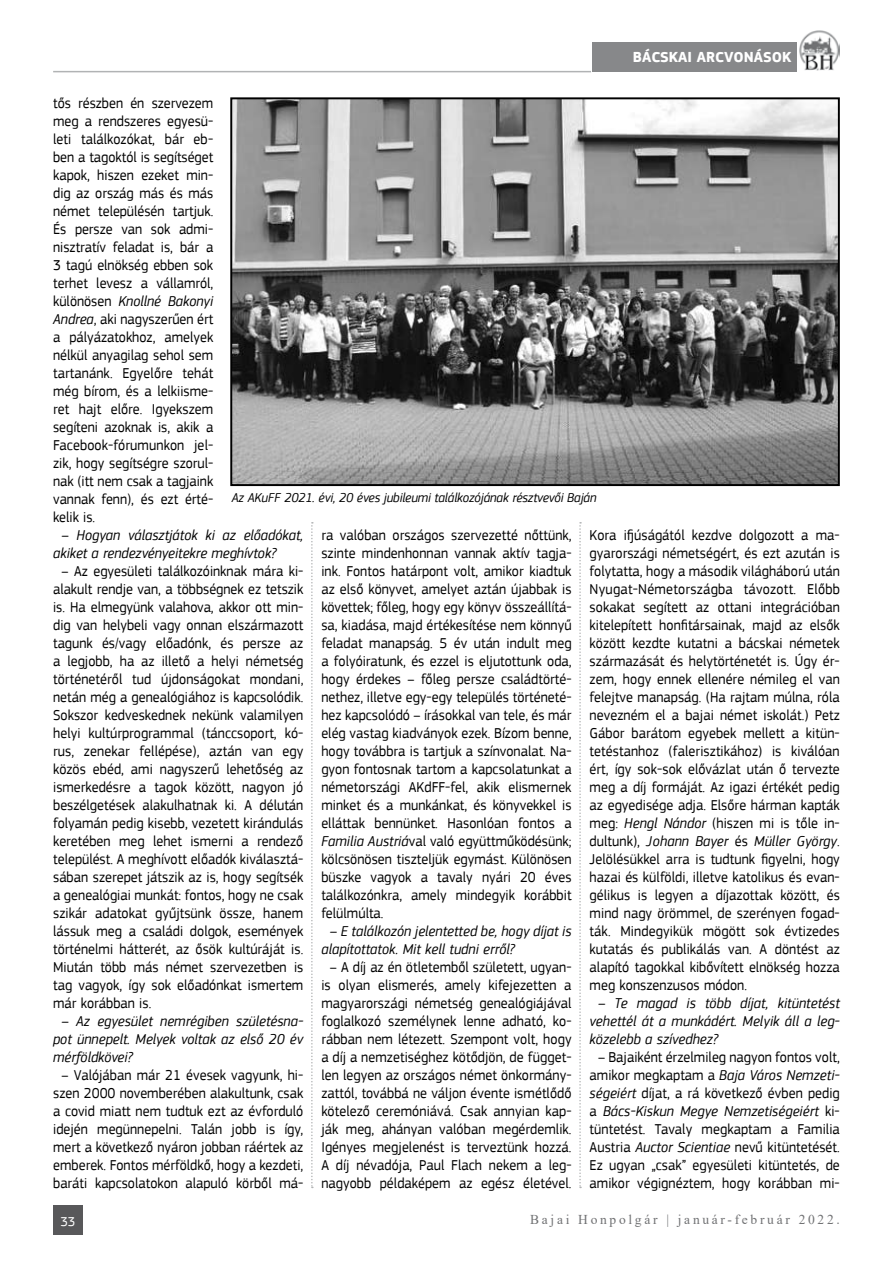
<style>
.page{position:relative;width:893px;height:1263px;background:#fff}
.page>*{position:absolute;margin:0;border:0;box-sizing:border-box;transform-origin:0 0}
.t1{font:15px/18px "PF Square Sans Pro";letter-spacing:.005em;color:#000;text-align:justify;scale:.94 1}
.t2{font:italic 15px/18px "PF Square Sans Pro";letter-spacing:.005em;color:#000;scale:.94 1}
.t3{font:700 15px "PF Square Sans Pro";color:#fff}
.t4{font:italic 13.5px "PF Square Sans Pro";letter-spacing:-.01em;color:#000;scale:.95 1}
.t5{font:13.5px "Times New Roman";letter-spacing:.2em;color:#707173}
.t6{font:13.5px "PF Square Sans Pro";color:#fff}
.s1{font-style:italic}
</style>
<div class="page">
<div style="left:53px;top:1205px;width:30px;height:30px;background:#58585a"></div>
<div style="left:592px;top:42px;width:205px;height:30px;background:#87888a"></div>
<hr style="left:53px;top:71px;width:538px;height:1px;background:#b1b3b4">
<img style="left:799px;top:30px;width:40px;height:41px">
<svg style="left:311px;top:522px;width:2px;height:666px"></svg>
<svg style="left:579px;top:522px;width:2px;height:666px"></svg>
<img style="left:233px;top:100px;width:604px;height:383px">
<div style="left:230px;top:97px;width:610px;height:389px;border:2px solid #000"></div>
<p class="t3" style="left:633px;top:48px;width:10px">BÁCSKAIARCVONÁSOK</p>
<p class="t1" style="left:53px;top:94px;width:172px">tős részben én szervezem meg a rendszeres egyesü&shy;leti találkozókat, bár eb&shy;ben a tagoktól is segítséget kapok, hiszen ezeket min&shy;dig az ország más és más német településén tartjuk.<br>És persze van sok admi&shy;nisztratív feladat is, bár a 3 tagú elnökség ebben sok terhet levesz a vállamról, különösen <span class="s1">Knollné Bakonyi Andrea</span>, aki nagyszerűen ért a pályázatokhoz, amelyek nélkül anyagilag sehol sem tartanánk. Egyelőre tehát még bírom, és a lelkiisme&shy;ret hajt előre. Igyekszem segíteni azoknak is, akik a Facebook-fórumunkon jel&shy;zik, hogy segítségre szorul&shy;nak (itt nem csak a tagjaink vannak fenn), és ezt érté&shy;kelik is.</p>
<p class="t2" style="left:53px;top:526px;width:268px;text-indent:9px">– Hogyan választjátok ki az előadókat, akiket a rendezvényeitekre meghívtok?</p>
<p class="t1" style="left:53px;top:562px;width:268px;text-indent:9px">– Az egyesületi találkozóinknak mára ki&shy;alakult rendje van, a többségnek ez tetszik is. Ha elmegyünk valahova, akkor ott min&shy;dig van helybeli vagy onnan elszármazott tagunk és/vagy előadónk, és persze az a legjobb, ha az illető a helyi németség történetéről tud újdonságokat mondani, netán még a genealógiához is kapcsolódik.<br>Sokszor kedveskednek nekünk valamilyen helyi kultúrprogrammal (tánccsoport, kó&shy;rus, zenekar fellépése), aztán van egy közös ebéd, ami nagyszerű lehetőség az ismerkedésre a tagok között, nagyon jó beszélgetések alakulhatnak ki. A délután folyamán pedig kisebb, vezetett kirándulás keretében meg lehet ismerni a rendező települést. A meghívott előadók kiválasztá&shy;sában szerepet játszik az is, hogy segítsék a genealógiai munkát: fontos, hogy ne csak szikár adatokat gyűjtsünk össze, hanem lássuk meg a családi dolgok, események történelmi hátterét, az ősök kultúráját is.<br>Miután több más német szervezetben is tag vagyok, így sok előadónkat ismertem már korábban is.</p>
<p class="t2" style="left:53px;top:1012px;width:268px;text-align:justify;text-indent:9px">– Az egyesület nemrégiben születésna&shy;pot ünnepelt. Melyek voltak az első 20 év mérföldkövei?</p>
<p class="t1" style="left:53px;top:1066px;width:268px;text-align:center">– Valójában már 21 évesek vagyunk, hi&shy;szen 2000 novemberében alakultunk, csak a covid miatt nem tudtuk ezt az évforduló idején megünnepelni. Talán jobb is így, mert a következő nyáron jobban ráértek az emberek. Fontos mérföldkő, hogy a kezdeti, baráti kapcsolatokon alapuló körből má-</p>
<p class="t4" style="left:232px;top:489px;width:386px">Az AKuFF 2021. évi, 20 éves jubileumi találkozójának résztvevői Baján</p>
<p class="t1" style="left:321px;top:526px;width:268px">ra valóban országos szervezetté nőttünk, szinte mindenhonnan vannak aktív tagja&shy;ink. Fontos határpont volt, amikor kiadtuk az első könyvet, amelyet aztán újabbak is követtek; főleg, hogy egy könyv összeállítá&shy;sa, kiadása, majd értékesítése nem könnyű feladat manapság. 5 év után indult meg a folyóiratunk, és ezzel is eljutottunk oda, hogy érdekes – főleg persze családtörté&shy;nethez, illetve egy-egy település történeté&shy;hez kapcsolódó – írásokkal van tele, és már elég vastag kiadványok ezek. Bízom benne, hogy továbbra is tartjuk a színvonalat. Na&shy;gyon fontosnak tartom a kapcsolatunkat a németországi AKdFF-fel, akik elismernek minket és a munkánkat, és könyvekkel is elláttak bennünket. Hasonlóan fontos a <span class="s1">Familia Austriá</span>val való együttműködésünk; kölcsönösen tiszteljük egymást. Különösen büszke vagyok a tavaly nyári 20 éves találkozónkra, amely mindegyik korábbit felülmúlta.</p>
<p class="t2" style="left:321px;top:922px;width:268px;text-indent:9px">– E találkozón jelentetted be, hogy díjat is alapítottatok. Mit kell tudni erről?</p>
<p class="t1" style="left:321px;top:958px;width:268px;text-align:center">– A díj az én ötletemből született, ugyan&shy;is olyan elismerés, amely kifejezetten a magyarországi németség genealógiájával foglalkozó személynek lenne adható, ko&shy;rábban nem létezett. Szempont volt, hogy a díj a nemzetiséghez kötődjön, de függet&shy;len legyen az országos német önkormány&shy;zattól, továbbá ne váljon évente ismétlődő kötelező ceremóniává. Csak annyian kap&shy;ják meg, ahányan valóban megérdemlik.<br>Igényes megjelenést is terveztünk hozzá.<br>A díj névadója, Paul Flach nekem a leg&shy;nagyobb példaképem az egész életével.</p>
<p class="t1" style="left:590px;top:526px;width:268px">Kora ifjúságától kezdve dolgozott a ma&shy;gyarországi németségért, és ezt azután is folytatta, hogy a második világháború után Nyugat-Németországba távozott. Előbb sokakat segített az ottani integrációban kitelepített honfitársainak, majd az elsők között kezdte kutatni a bácskai németek származását és helytörténetét is. Úgy ér&shy;zem, hogy ennek ellenére némileg el van felejtve manapság. (Ha rajtam múlna, róla nevezném el a bajai német iskolát.) Petz Gábor barátom egyebek mellett a kitün&shy;tetéstanhoz (falerisztikához) is kiválóan ért, így sok-sok elővázlat után ő tervezte meg a díj formáját. Az igazi értékét pedig az egyedisége adja. Elsőre hárman kapták meg: <span class="s1">Hengl Nándor</span> (hiszen mi is tőle in&shy;dultunk), <span class="s1">Johann Bayer</span> és <span class="s1">Müller György</span>.<br>Jelölésükkel arra is tudtunk figyelni, hogy hazai és külföldi, illetve katolikus és evan&shy;gélikus is legyen a díjazottak között, és mind nagy örömmel, de szerényen fogad&shy;ták. Mindegyikük mögött sok évtizedes kutatás és publikálás van. A döntést az alapító tagokkal kibővített elnökség hozza meg konszenzusos módon.</p>
<p class="t2" style="left:590px;top:994px;width:268px;text-align:justify;text-indent:9px">– Te magad is több díjat, kitüntetést vehettél át a munkádért. Melyik áll a leg&shy;közelebb a szívedhez?</p>
<p class="t1" style="left:590px;top:1048px;width:268px;text-align:center">– Bajaiként érzelmileg nagyon fontos volt, amikor megkaptam a <span class="s1">Baja Város Nemzeti&shy;ségeiért</span> díjat, a rá következő évben pedig a <span class="s1">Bács-Kiskun Megye Nemzetiségeiért</span> ki&shy;tüntetést. Tavaly megkaptam a Familia Austria <span class="s1">Auctor Scientiae</span> nevű kitüntetését.<br>Ez ugyan „csak” egyesületi kitüntetés, de amikor végignéztem, hogy korábban mi-</p>
<p class="t6" style="left:60px;top:1214px;width:17px">33</p>
<p class="t5" style="left:530px;top:1210px;width:311px">Bajai Honpolgár | január-február 2022.</p>
</div>
